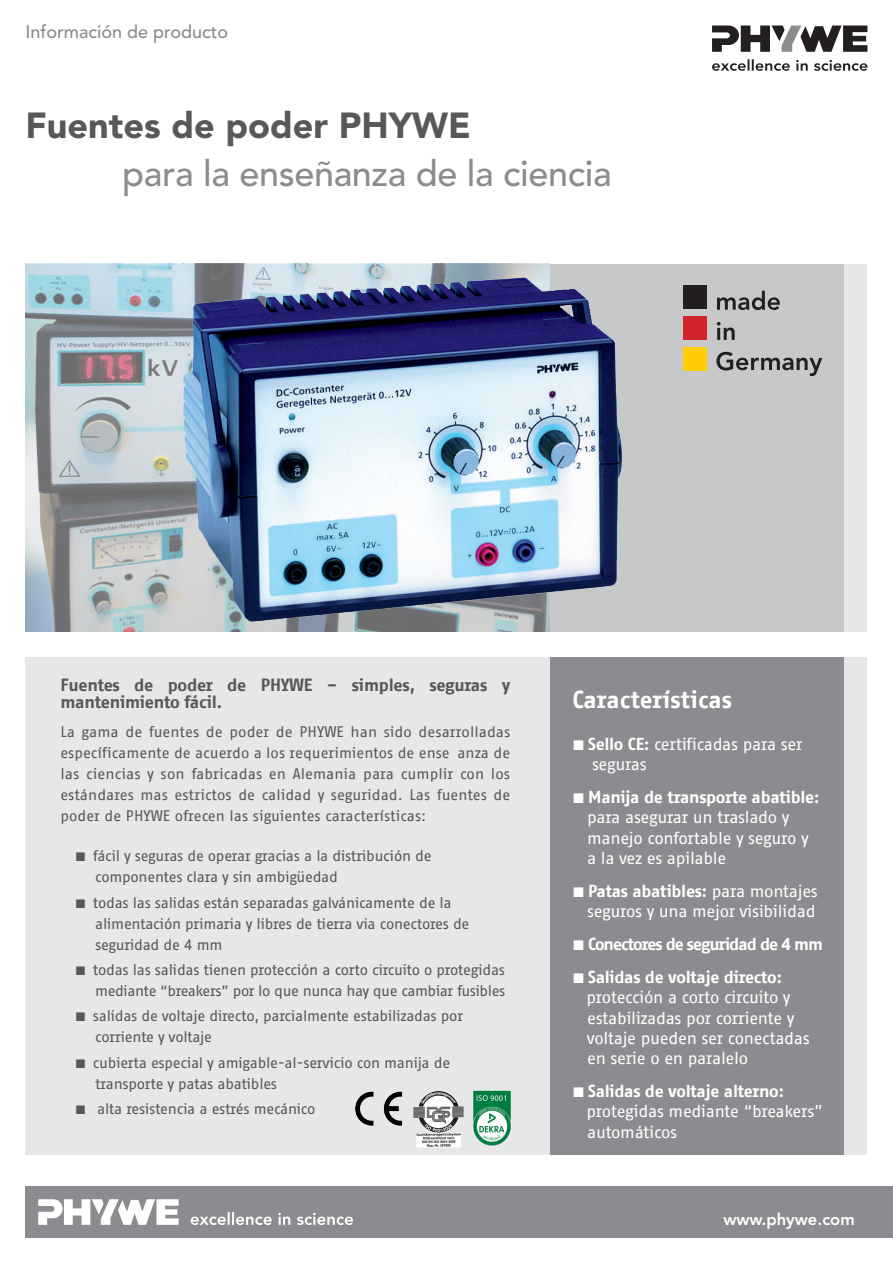
<style>
.page{position:relative;width:893px;height:1263px;background:#fff}
.page>*{position:absolute;margin:0;border:0;box-sizing:border-box;transform-origin:0 0}
.t1{font:500 36px "Avenir LT Std";letter-spacing:-.01em;color:#8a8c8f}
.t2{font:900 36px "Avenir LT Std";color:#57585a}
.t3{font:700 24px "Fago Office Sans CE";color:#fff}
.t4{font:500 18px "Avenir LT Std";color:#8a8c8f}
.t5{font:700 17.25px/17.2px "Fago Office Sans CE";letter-spacing:-.02em;color:#57585a}
.t6{font:16.95px/20.2px "Fago Office Sans CE";letter-spacing:-.02em;color:#fff}
.t7{font:16.95px/20.2px "Fago Office Sans OT";letter-spacing:-.02em;color:#fff}
.t8{font:700 16.95px "Fago Office Sans CE";letter-spacing:-.02em;color:#fff}
.t9{font:700 16.95px "Fago Office Sans CE";letter-spacing:-.06em;color:#fff}
.t10{font:800 16.5px "Avenir LT Std";color:#fff}
.t11{font:15px/21px "Fago Office Sans OT";letter-spacing:-.02em;color:#57585a}
.t12{font:15px/21px "Fago Office Sans CE";color:#57585a;text-align:justify}
.s1{font-size:12px}
.s2{font-family:"Fago Office Sans OT";font-size:13.5px}
.s3{font-family:"Fago Office Sans OT";font-weight:700}
.s4{font-weight:700}
.s5{font-family:"Fago Office Sans OT";font-weight:400;font-size:13.5px}
</style>
<div class="page">
<div style="left:26px;top:1186px;width:867px;height:51px;background:#8a8c8f"></div>
<svg style="left:191px;top:1212px;width:162px;height:13px"></svg>
<svg style="left:38px;top:1199px;width:141px;height:26px"></svg>
<svg style="left:712px;top:26px;width:155px;height:26px"></svg>
<svg style="left:712px;top:59px;width:155px;height:12px"></svg>
<div style="left:25px;top:264px;width:842px;height:367px;background:#e6e7e9"></div>
<div style="left:25px;top:658px;width:842px;height:497px;background:#e6e7e9"></div>
<div style="left:550px;top:264px;width:293px;height:367px;background:#c7c8ca"></div>
<div style="left:550px;top:658px;width:293px;height:497px;background:#8a8c8f"></div>
<img style="left:26px;top:264px;width:524px;height:367px">
<div style="left:683px;top:286px;width:24px;height:23px;background:#231f20"></div>
<div style="left:683px;top:316px;width:24px;height:24px;background:#d1232a"></div>
<div style="left:683px;top:347px;width:24px;height:24px;background:#fecd08"></div>
<svg style="left:717px;top:291px;width:63px;height:19px"></svg>
<svg style="left:717px;top:322px;width:18px;height:18px"></svg>
<svg style="left:716px;top:352px;width:106px;height:24px"></svg>
<img style="left:413px;top:1091px;width:51px;height:57px">
<img style="left:473px;top:1090px;width:38px;height:56px">
<img style="left:355px;top:1091px;width:48px;height:35px">
<img style="left:174px;top:272px;width:454px;height:360px">
<p class="t4" style="left:26px;top:22px;width:204px">Información de producto</p>
<h1 class="t2" style="left:26px;top:103px;width:447px">Fuentes de poder PHYWE</h1>
<h1 class="t1" style="left:122px;top:152px;width:491px">para la enseñanza de la ciencia</h1>
<p class="t5" style="left:60px;top:676px;width:451px">Fuentes de poder de PHYWE – simples, seguras y mantenimiento fácil.</p>
<p class="t12" style="left:60px;top:722px;width:451px">La gama de fuentes de poder de PHYWE han sido desarrolladas específicamente de acuerdo a los requerimientos de enseñanza de las ciencias y son fabricadas en Alemania para cumplir con los estándares mas estrictos de calidad y seguridad. Las fuentes de poder de PHYWE ofrecen las siguientes características:</p>
<p class="t11" style="left:95px;top:846px;width:338px;text-indent:-20px"><span class="s1">■</span> fácil y seguras de operar gracias a la distribución de componentes clara y sin ambigüedad</p>
<p class="t11" style="left:95px;top:892px;width:376px;text-indent:-20px"><span class="s1">■</span> todas las salidas están separadas galvánicamente de la alimentación primaria y libres de tierra via conectores de seguridad de 4 mm</p>
<p class="t11" style="left:75px;top:959px;width:432px;text-align:right"><span class="s1">■</span> todas las salidas tienen protección a corto circuito o protegidas mediante “breakers” por lo que nunca hay que cambiar fusibles</p>
<p class="t11" style="left:95px;top:1006px;width:369px;text-indent:-20px"><span class="s1">■</span> salidas de voltaje directo, parcialmente estabilizadas por corriente y voltaje</p>
<p class="t11" style="left:95px;top:1052px;width:357px;text-indent:-20px"><span class="s1">■</span> cubierta especial y amigable-al-servicio con manija de transporte y patas abatibles</p>
<p class="t11" style="left:75px;top:1098px;width:242px"><span class="s1">■</span> alta resistencia a estrés mecánico</p>
<h2 class="t3" style="left:572px;top:686px;width:161px">Características</h2>
<p class="t6" style="left:592px;top:734px;width:212px;text-indent:-20px"><span class="s2">■</span> <span class="s3">Sello CE</span><span class="s4">:</span> certificadas para ser seguras</p>
<p class="t8" style="left:572px;top:787px;width:249px"><span class="s5">■</span> Manija de transporte abatible:</p>
<p class="t7" style="left:587px;top:807px;width:223px">para asegurar un traslado y manejo confortable y seguro y a la vez es apilable</p>
<p class="t6" style="left:572px;top:881px;width:247px;text-align:right"><span class="s2">■</span> <span class="s4">Patas abatibles:</span> para montajes seguros y una mejor visibilidad</p>
<p class="t9" style="left:572px;top:934px;width:252px"><span class="s5">■</span> Conectores de seguridad de 4 mm</p>
<p class="t6" style="left:587px;top:967px;width:225px;text-indent:-14px"><span class="s2">■</span> <span class="s4">Salidas de voltaje directo: </span>protección a corto circuito y estabilizadas por corriente y voltaje pueden ser conectadas en serie o en paralelo</p>
<p class="t6" style="left:587px;top:1081px;width:238px;text-indent:-14px"><span class="s2">■</span> <span class="s4">Salidas de voltaje alterno: </span>protegidas mediante “breakers” automáticos</p>
<p class="t10" style="left:723px;top:1209px;width:133px">www.phywe.com</p>
</div>
